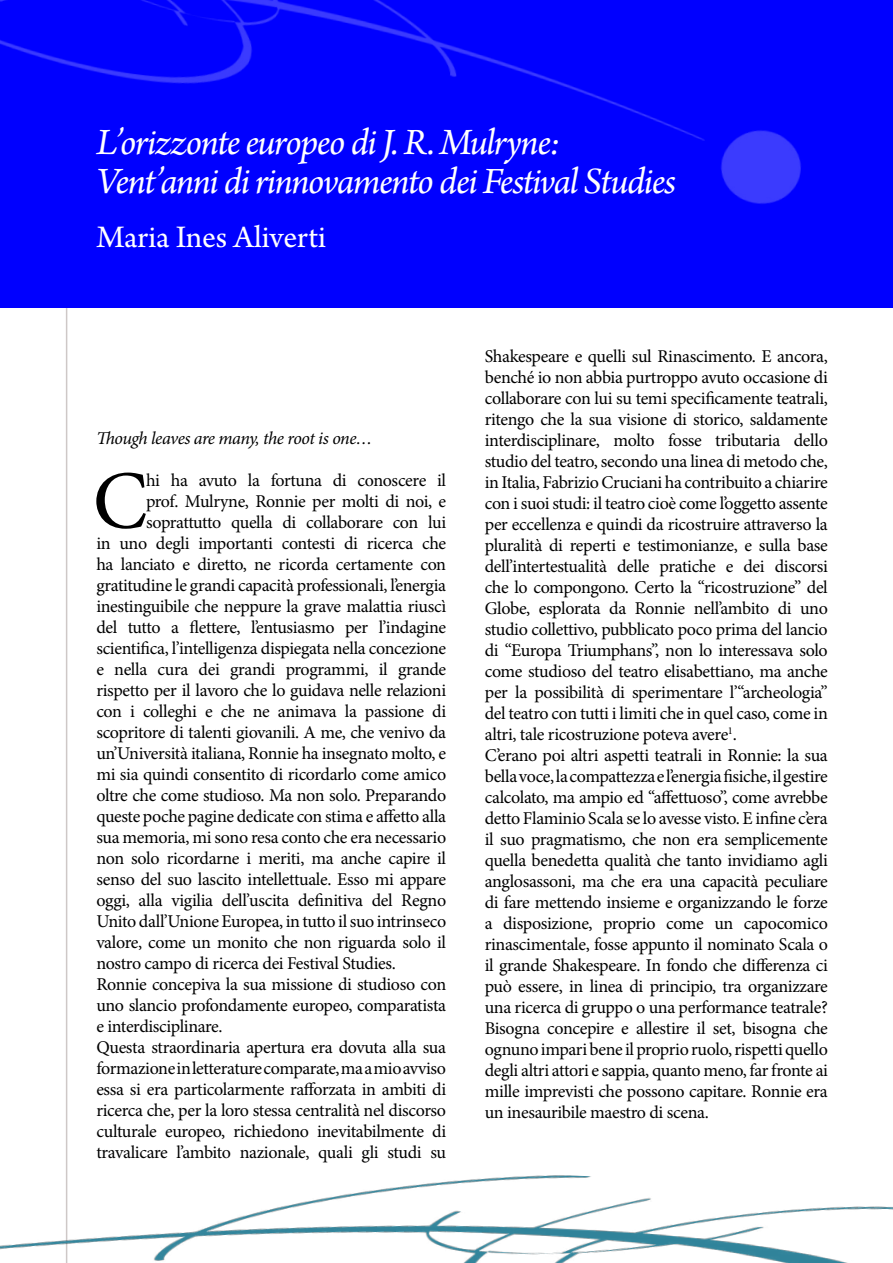
<style>
.page{position:relative;width:893px;height:1263px;background:#fff}
.page>*{position:absolute;margin:0;border:0;box-sizing:border-box;transform-origin:0 0}
.t1{font:82.65px "Minion Pro";color:#000}
.t2{font:italic 39px/39px "Arno Pro";letter-spacing:-.035em;color:#fff}
.t3{font:33px "Arno Pro";color:#fff}
.t4{font:18px/21px "Minion Pro";letter-spacing:-.02em;color:#000}
.t5{font:italic 18px "Minion Pro";letter-spacing:-.03em;color:#000}
</style>
<div class="page">
<hr style="left:66px;top:93px;width:1px;height:1170px;background:#cec8c7">
<div style="left:0;top:0;width:893px;height:307px;background:#00f"></div>
<img style="left:0;top:1148px;width:893px;height:115px">
<img style="left:0;top:0;width:801px;height:204px">
<h2 class="t2" style="left:96px;top:125px;width:581px">L’orizzonte europeo di J. R. Mulryne:<br>Vent’anni di rinnovamento dei Festival Studies</h2>
<h3 class="t3" style="left:96px;top:218px;width:231px">Maria Ines Aliverti</h3>
<p class="t5" style="left:96px;top:425px;width:278px">Though leaves are many, the root is one…</p>
<h1 class="t1" style="left:93px;top:446px;width:56px">C</h1>
<p class="t4" style="left:146px;top:469px;width:302px">hi ha avuto la fortuna di conoscere il</p>
<p class="t4" style="left:146px;top:490px;width:302px">prof. Mulryne, Ronnie per molti di noi, e</p>
<p class="t4" style="left:146px;top:511px;width:302px">soprattutto quella di collaborare con lui</p>
<p class="t4" style="left:96px;top:532px;width:351px">in uno degli importanti contesti di ricerca che</p>
<p class="t4" style="left:96px;top:553px;width:351px">ha lanciato e diretto, ne ricorda certamente con</p>
<p class="t4" style="left:96px;top:574px;width:351px">gratitudine le grandi capacità professionali, l’energia</p>
<p class="t4" style="left:96px;top:595px;width:351px">inestinguibile che neppure la grave malattia riuscì</p>
<p class="t4" style="left:96px;top:616px;width:351px">del tutto a flettere, l’entusiasmo per l’indagine</p>
<p class="t4" style="left:96px;top:637px;width:351px">scientifica, l’intelligenza dispiegata nella concezione</p>
<p class="t4" style="left:96px;top:658px;width:351px">e nella cura dei grandi programmi, il grande</p>
<p class="t4" style="left:96px;top:679px;width:351px">rispetto per il lavoro che lo guidava nelle relazioni</p>
<p class="t4" style="left:96px;top:700px;width:351px">con i colleghi e che ne animava la passione di</p>
<p class="t4" style="left:96px;top:721px;width:351px">scopritore di talenti giovanili. A me, che venivo da</p>
<p class="t4" style="left:96px;top:742px;width:351px">un’Università italiana, Ronnie ha insegnato molto, e</p>
<p class="t4" style="left:96px;top:763px;width:351px">mi sia quindi consentito di ricordarlo come amico</p>
<p class="t4" style="left:96px;top:784px;width:351px">oltre che come studioso. Ma non solo. Preparando</p>
<p class="t4" style="left:96px;top:805px;width:351px">queste poche pagine dedicate con stima e affetto alla</p>
<p class="t4" style="left:96px;top:826px;width:351px">sua memoria, mi sono resa conto che era necessario</p>
<p class="t4" style="left:96px;top:847px;width:351px">non solo ricordarne i meriti, ma anche capire il</p>
<p class="t4" style="left:96px;top:868px;width:351px">senso del suo lascito intellettuale. Esso mi appare</p>
<p class="t4" style="left:96px;top:889px;width:351px">oggi, alla vigilia dell’uscita definitiva del Regno</p>
<p class="t4" style="left:96px;top:910px;width:351px">Unito dall’Unione Europea, in tutto il suo intrinseco</p>
<p class="t4" style="left:96px;top:931px;width:351px">valore, come un monito che non riguarda solo il</p>
<p class="t4" style="left:96px;top:952px;width:301px">nostro campo di ricerca dei Festival Studies.</p>
<p class="t4" style="left:96px;top:973px;width:351px">Ronnie concepiva la sua missione di studioso con</p>
<p class="t4" style="left:96px;top:994px;width:351px">uno slancio profondamente europeo, comparatista</p>
<p class="t4" style="left:96px;top:1015px;width:128px">e interdisciplinare.</p>
<p class="t4" style="left:96px;top:1036px;width:351px">Questa straordinaria apertura era dovuta alla sua</p>
<p class="t4" style="left:96px;top:1057px;width:351px">formazione in letterature comparate, ma a mio avviso</p>
<p class="t4" style="left:96px;top:1078px;width:351px">essa si era particolarmente rafforzata in ambiti di</p>
<p class="t4" style="left:96px;top:1099px;width:351px">ricerca che, per la loro stessa centralità nel discorso</p>
<p class="t4" style="left:96px;top:1120px;width:351px">culturale europeo, richiedono inevitabilmente di</p>
<p class="t4" style="left:96px;top:1141px;width:351px">travalicare l’ambito nazionale, quali gli studi su</p>
<p class="t4" style="left:485px;top:346px;width:345px">Shakespeare e quelli sul Rinascimento. E ancora, benché io non abbia purtroppo avuto occasione di collaborare con lui su temi specificamente teatrali, ritengo che la sua visione di storico, saldamente interdisciplinare, molto fosse tributaria dello studio del teatro, secondo una linea di metodo che, in Italia, Fabrizio Cruciani ha contribuito a chiarire con i suoi studi: il teatro cioè come l’oggetto assente per eccellenza e quindi da ricostruire attraverso la pluralità di reperti e testimonianze, e sulla base dell’intertestualità delle pratiche e dei discorsi che lo compongono. Certo la “ricostruzione” del Globe, esplorata da Ronnie nell’ambito di uno studio collettivo, pubblicato poco prima del lancio di “Europa Triumphans”, non lo interessava solo come studioso del teatro elisabettiano, ma anche per la possibilità di sperimentare l’“archeologia” del teatro con tutti i limiti che in quel caso, come in altri, tale ricostruzione poteva avere<sup>1</sup>.<br>C’erano poi altri aspetti teatrali in Ronnie: la sua bella voce, la compattezza e l’energia fisiche, il gestire calcolato, ma ampio ed “affettuoso”, come avrebbe detto Flaminio Scala se lo avesse visto. E infine c’era il suo pragmatismo, che non era semplicemente quella benedetta qualità che tanto invidiamo agli anglosassoni, ma che era una capacità peculiare di fare mettendo insieme e organizzando le forze a disposizione, proprio come un capocomico rinascimentale, fosse appunto il nominato Scala o il grande Shakespeare. In fondo che differenza ci può essere, in linea di principio, tra organizzare una ricerca di gruppo o una performance teatrale?<br>Bisogna concepire e allestire il set, bisogna che ognuno impari bene il proprio ruolo, rispetti quello degli altri attori e sappia, quanto meno, far fronte ai mille imprevisti che possono capitare. Ronnie era un inesauribile maestro di scena.</p>
</div>
